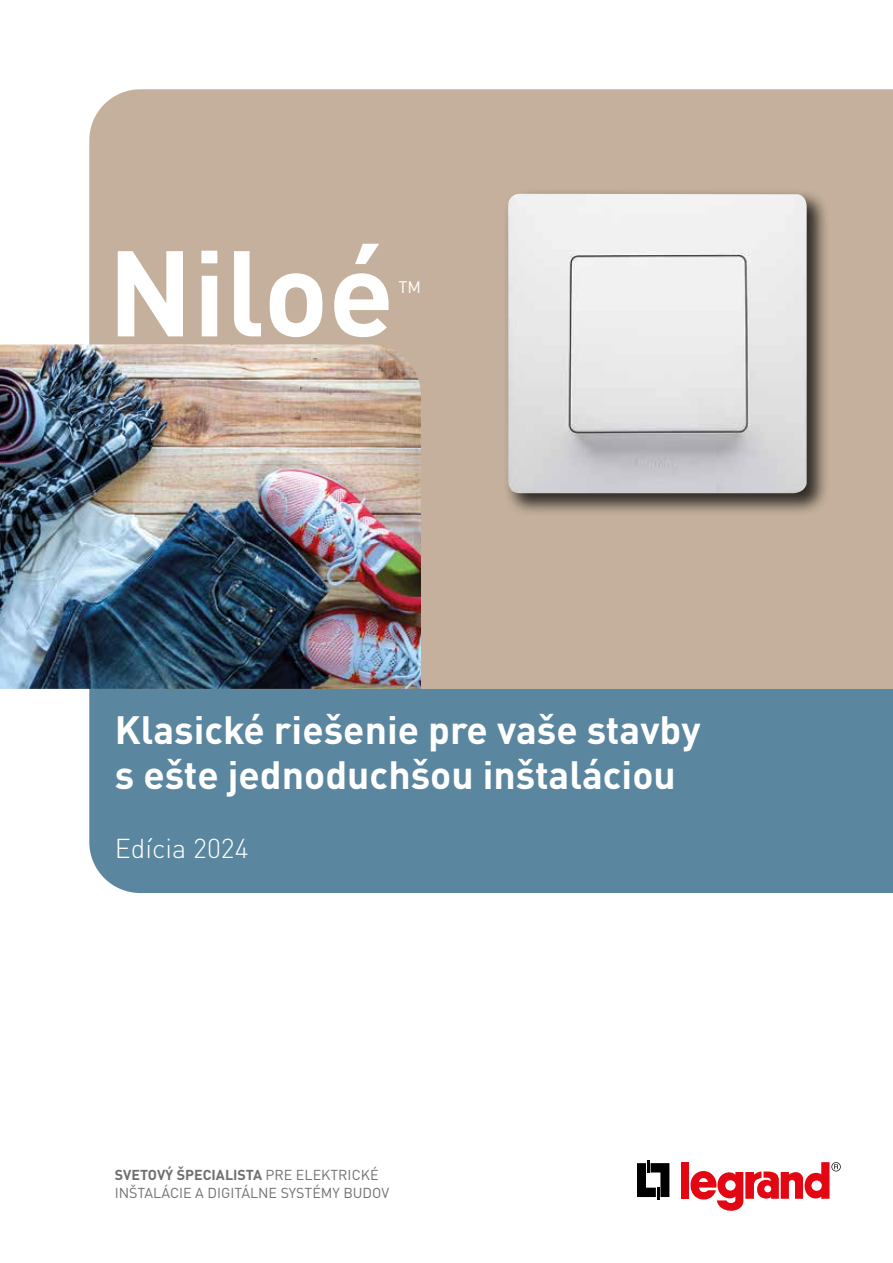
<style>
.page{position:relative;width:893px;height:1263px;background:#fff}
.page>*{position:absolute;margin:0;border:0;box-sizing:border-box;transform-origin:0 0}
.t1{font:700 119.7px "DIN Pro";color:#fff}
.t2{font:700 39px/45px "DIN Pro";color:#fff}
.t3{font:300 27px "DIN Pro";color:#fff}
.t4{font:16.65px "DIN Pro";color:#fff}
.t5{font:14.25px/18px "DIN Pro";color:#706f6f}
.s1{font-weight:700}
</style>
<div class="page">
<div style="left:89px;top:89px;width:804px;height:600px;background:#c4b09c"></div>
<div style="left:89px;top:689px;width:804px;height:204px;background:#5a869f"></div>
<img style="left:0;top:344px;width:421px;height:345px">
<div style="left:503px;top:189px;width:327px;height:327px;background:#000;opacity:.75"></div>
<img style="left:508px;top:194px;width:299px;height:299px">
<svg style="left:637px;top:1160px;width:32px;height:40px"></svg>
<div style="left:681px;top:1162px;width:8px;height:37px;background:#e30613"></div>
<svg style="left:690px;top:1162px;width:151px;height:49px"></svg>
<h1 class="t1" style="left:108px;top:193px;width:288px">Niloé</h1>
<p class="t4" style="left:398px;top:277px;width:24px">TM</p>
<h2 class="t2" style="left:115px;top:703px;width:587px">Klasické riešenie pre vaše stavby s ešte jednoduchšou inštaláciou</h2>
<h3 class="t3" style="left:115px;top:828px;width:135px">Edícia 2024</h3>
<p class="t5" style="left:115px;top:1166px;width:276px"><span class="s1">SVETOVÝ ŠPECIALISTA</span> PRE ELEKTRICKÉ<br>INŠTALÁCIE A DIGITÁLNE SYSTÉMY BUDOV</p>
</div>
